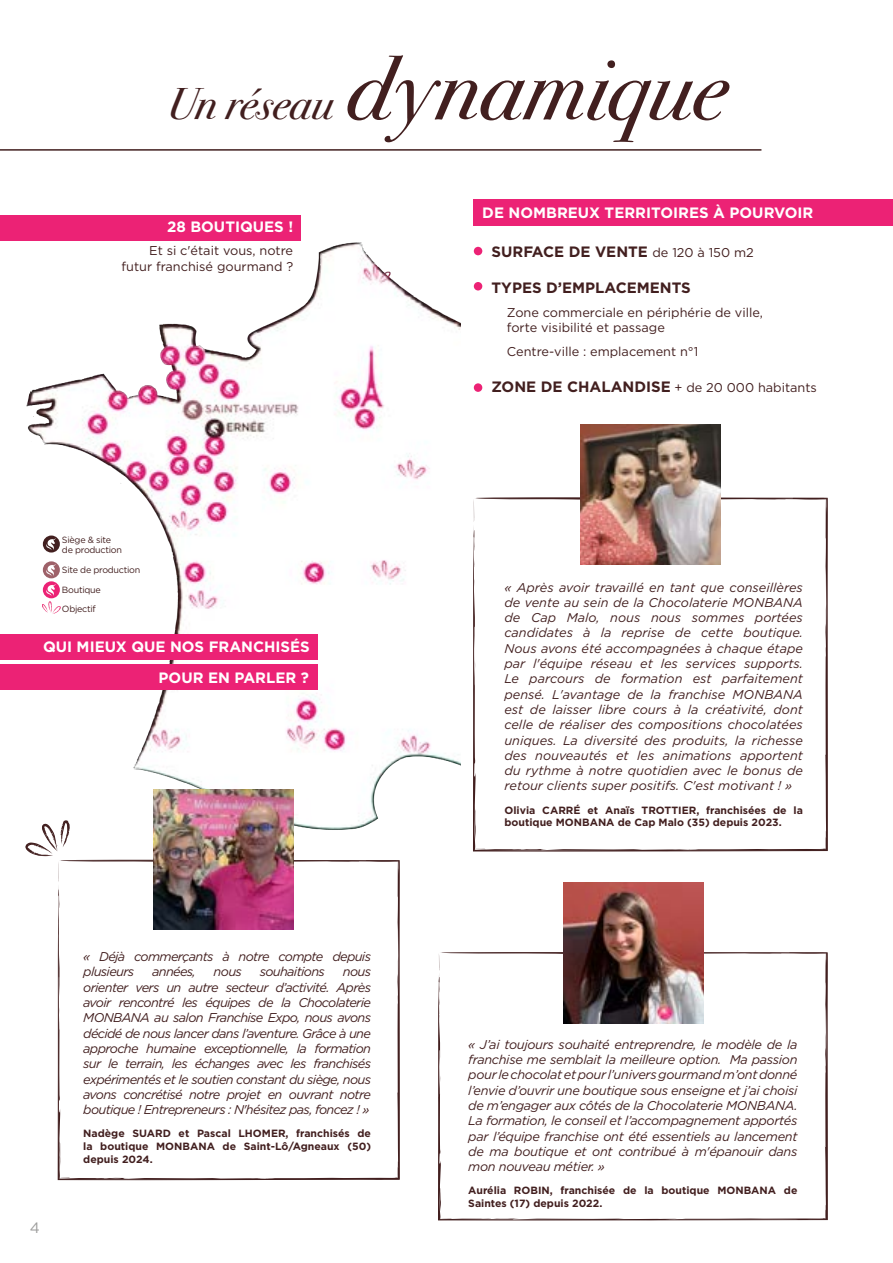
<style>
.page{position:relative;width:893px;height:1263px;background:#fff}
.page>*{position:absolute;margin:0;border:0;box-sizing:border-box;transform-origin:0 0}
.t1{font:italic 90px "Bodoni Sev ITC";color:#421f1f}
.t2{font:700 15px "Gotham";color:#fff}
.t3{font:700 15px "Gotham";color:#421f1f}
.t4{font:15px "Gotham";color:#9d9d9c}
.t5{font:italic 12.75px/15.3px "Gotham";letter-spacing:-.05em;color:#421f1f;text-align:justify}
.t6{font:12.75px/24px "Gotham";color:#421f1f}
.t7{font:700 10.5px/12.6px "Gotham";color:#421f1f}
.t8{font:9px "Gotham";letter-spacing:-.03em;color:#421f1f}
.s1{font-size:45px}
.s2{font-weight:400;font-size:12.75px}
.s3{font-weight:700;font-size:15px}
</style>
<div class="page">
<img style="left:0;top:240px;width:461px;height:590px">
<div style="left:0;top:665px;width:318px;height:25px;background:#ec2275"></div>
<hr style="left:0;top:149px;width:761px;height:2px;background:#421f1f">
<svg style="left:438px;top:952px;width:389px;height:268px"></svg>
<svg style="left:438px;top:953px;width:2px;height:52px"></svg>
<svg style="left:438px;top:1073px;width:3px;height:29px"></svg>
<svg style="left:441px;top:1218px;width:14px;height:1px"></svg>
<div style="left:474px;top:247px;width:8px;height:8px;background:#ec2275;border-radius:50%"></div>
<div style="left:474px;top:282px;width:8px;height:8px;background:#ec2275;border-radius:50%"></div>
<div style="left:474px;top:383px;width:8px;height:9px;background:#ec2275;border-radius:50%"></div>
<svg style="left:58px;top:860px;width:341px;height:320px"></svg>
<svg style="left:58px;top:956px;width:1px;height:14px"></svg>
<svg style="left:58px;top:1004px;width:3px;height:35px"></svg>
<div style="left:474px;top:199px;width:419px;height:27px;background:#ec2275"></div>
<svg style="left:473px;top:498px;width:354px;height:353px"></svg>
<svg style="left:473px;top:499px;width:2px;height:68px"></svg>
<svg style="left:473px;top:604px;width:1px;height:15px"></svg>
<svg style="left:473px;top:657px;width:3px;height:39px"></svg>
<svg style="left:476px;top:849px;width:12px;height:1px"></svg>
<div style="left:0;top:634px;width:318px;height:25px;background:#ec2275"></div>
<div style="left:0;top:215px;width:301px;height:25px;background:#ec2275"></div>
<svg style="left:25px;top:820px;width:45px;height:103px"></svg>
<svg style="left:43px;top:535px;width:17px;height:17px"></svg>
<svg style="left:45px;top:538px;width:11px;height:12px"></svg>
<div style="left:43px;top:561px;width:17px;height:17px;background:#9e6169;border-radius:50%"></div>
<svg style="left:45px;top:564px;width:11px;height:12px"></svg>
<svg style="left:43px;top:581px;width:17px;height:17px"></svg>
<svg style="left:42px;top:584px;width:19px;height:31px"></svg>
<hr style="left:892px;top:459px;width:1px;height:259px;background:#878080">
<img style="left:580px;top:424px;width:140px;height:141px">
<img style="left:563px;top:883px;width:141px;height:140px">
<img style="left:153px;top:790px;width:141px;height:140px">
<p class="t1" style="left:167px;top:34px;width:561px"><span class="s1">Un réseau</span> dynamique</p>
<p class="t2" style="left:167px;top:217px;width:128px">28 BOUTIQUES !</p>
<p class="t6" style="left:121px;top:243px;width:173px;line-height:15.3px;text-align:right">Et si c'était vous, notre futur franchisé gourmand ?</p>
<p class="t8" style="left:62px;top:534px;width:51px">Siège &amp; site</p>
<p class="t8" style="left:62px;top:544px;width:62px">de production</p>
<p class="t8" style="left:62px;top:564px;width:80px">Site de production</p>
<p class="t8" style="left:62px;top:583px;width:40px">Boutique</p>
<p class="t8" style="left:62px;top:603px;width:35px">Objectif</p>
<p class="t2" style="left:43px;top:637px;width:268px">QUI MIEUX QUE NOS FRANCHISÉS</p>
<p class="t2" style="left:159px;top:668px;width:152px">POUR EN PARLER ?</p>
<p class="t4" style="left:30px;top:1218px;width:12px">4</p>
<p class="t5" style="left:83px;top:949px;width:289px">« Déjà commerçants à notre compte depuis plusieurs</p>
<p class="t5" style="left:152px;top:964px;width:45px">années,</p>
<p class="t5" style="left:214px;top:964px;width:30px">nous</p>
<p class="t5" style="left:260px;top:964px;width:67px">souhaitions</p>
<p class="t5" style="left:83px;top:964px;width:289px;text-indent:260px">nous orienter vers un autre secteur d’activité. Après avoir rencontré les équipes de la Chocolaterie MONBANA au salon Franchise Expo, nous avons décidé de nous lancer dans l’aventure. Grâce à une approche humaine exceptionnelle, la formation sur le terrain, les échanges avec les franchisés expérimentés et le soutien constant du siège, nous avons concrétisé notre projet en ouvrant notre boutique ! Entrepreneurs : N'hésitez pas, foncez ! »</p>
<p class="t7" style="left:83px;top:1127px;width:289px;text-align:justify">Nadège SUARD et Pascal LHOMER, franchisés de la boutique MONBANA de Saint-Lô/Agneaux (50) depuis 2024.</p>
<p class="t2" style="left:482px;top:203px;width:333px">DE NOMBREUX TERRITOIRES À POURVOIR</p>
<p class="t3" style="left:492px;top:241px;width:264px">SURFACE DE VENTE <span class="s2">de 120 à 150 m2</span></p>
<p class="t3" style="left:492px;top:277px;width:201px">TYPES D’EMPLACEMENTS</p>
<p class="t6" style="left:507px;top:300px;width:258px">Zone commerciale en périphérie de ville,</p>
<p class="t6" style="left:507px;top:315px;width:193px">forte visibilité et passage<br>Centre-ville : emplacement n°1</p>
<p class="t6" style="left:492px;top:375px;width:327px"><span class="s3">ZONE DE CHALANDISE</span> + de 20 000 habitants</p>
<p class="t5" style="left:504px;top:579px;width:300px">« Après avoir travaillé en tant que conseillères de vente au sein de la Chocolaterie MONBANA de Cap Malo, nous nous sommes portées candidates à la reprise de cette boutique.<br>Nous avons été accompagnées à chaque étape par l'équipe réseau et les services supports.<br>Le parcours de formation est parfaitement pensé. L'avantage de la franchise MONBANA est de laisser libre cours à la créativité, dont celle de réaliser des compositions chocolatées uniques. La diversité des produits, la richesse des nouveautés et les animations apportent du rythme à notre quotidien avec le bonus de retour clients super positifs. C'est motivant ! »</p>
<p class="t7" style="left:504px;top:803px;width:300px">Olivia CARRÉ et Anaïs TROTTIER, franchisées de la boutique MONBANA de Cap Malo (35) depuis 2023.</p>
<p class="t5" style="left:468px;top:1036px;width:331px">« J’ai toujours souhaité entreprendre, le modèle de la franchise me semblait la meilleure option. Ma passion pour le chocolat et pour l’univers gourmand m’ont donné l’envie d’ouvrir une boutique sous enseigne et j’ai choisi de m’engager aux côtés de la Chocolaterie MONBANA.<br>La formation, le conseil et l’accompagnement apportés par l’équipe franchise ont été essentiels au lancement de ma boutique et ont contribué à m'épanouir dans mon nouveau métier. »</p>
<p class="t7" style="left:468px;top:1184px;width:331px">Aurélia ROBIN, franchisée de la boutique MONBANA de<br>Saintes (17) depuis 2022.</p>
</div>
